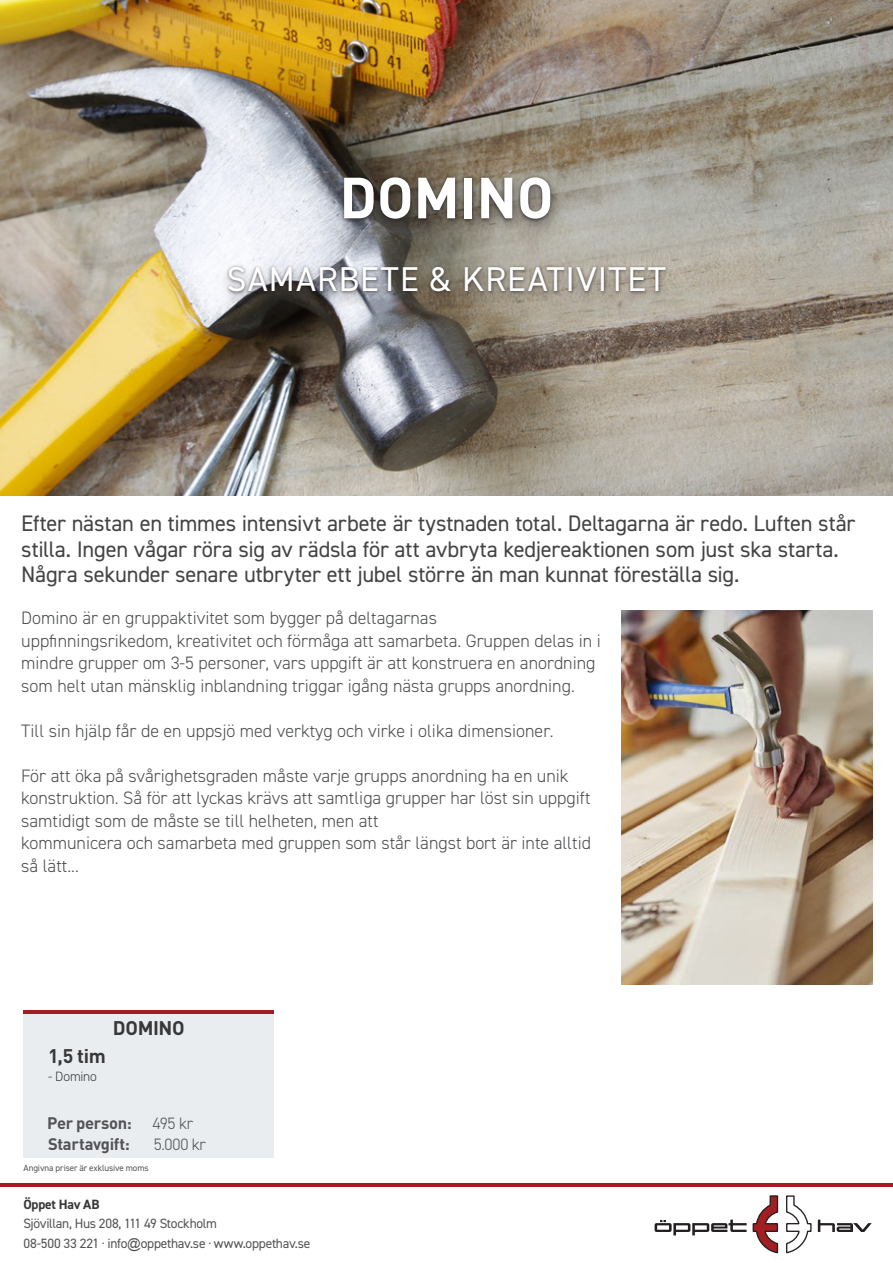
<style>
.page{position:relative;width:893px;height:1263px;background:#fff}
.page>*{position:absolute;margin:0;border:0;box-sizing:border-box;transform-origin:0 0}
.Rubrik_1_-_Vit{font:700 57px "DIN Pro";color:#fff}
.Rubrik_2_-_Vit{font:34.5px "DIN2014";letter-spacing:.035em;color:#fff}
.Ingress{font:22.5px/25.5px "DIN2014";letter-spacing:-.01em;color:#434346}
.Brödtext_-_Bold{font:700 19.5px "DIN Pro";letter-spacing:-.02em;color:#383839}
.t1{font:300 18px/22.5px "DIN2014";color:#4a4c4e}
.Mindre_brödtext_-_Bo{font:700 16.5px "DIN Pro";letter-spacing:-.02em;color:#535355}
.Mindre_brödtext{font:300 16.5px "DIN2014";letter-spacing:-.015em;color:#535355}
.Notis{font:13.5px "DIN2014";letter-spacing:-.02em;color:#535355}
.Notis-2{font:700 13.5px "DIN2014";letter-spacing:-.015em;color:#383839}
.Brödtext_-_Bold-2{font:300 13.5px "DIN2014";letter-spacing:-.01em;color:#383839}
.Mindre_brödtext-2{font:9px "DIN2014";letter-spacing:-.01em;color:#535355}
.s1{font-family:"Arial";font-style:italic}
</style>
<div class="page">
<svg style="left:818px;top:1219px;width:54px;height:13px"></svg>
<svg style="left:786px;top:1195px;width:26px;height:58px"></svg>
<svg style="left:655px;top:1195px;width:124px;height:58px"></svg>
<img style="left:0;top:0;width:893px;height:495px">
<div style="left:23px;top:1014px;width:251px;height:144px;background:#e9edf0"></div>
<hr style="left:23px;top:1010px;width:251px;height:4px;background:#a21e23">
<div style="left:336px;top:174px;width:227px;height:62px;background:#231f20;opacity:.4"></div>
<div style="left:341px;top:175px;width:212px;height:48px;background:#231f20;opacity:.7"></div>
<div style="left:219px;top:264px;width:457px;height:45px;background:#231f20;opacity:.35"></div>
<div style="left:225px;top:265px;width:444px;height:31px;background:#231f20;opacity:.65"></div>
<img style="left:622px;top:610px;width:251px;height:374px">
<hr style="left:0;top:1183px;width:893px;height:4px;background:#a21e23">
<p class="Rubrik_1_-_Vit" style="left:339px;top:159px;width:216px">DOMINO</p>
<p class="Rubrik_2_-_Vit" style="left:227px;top:258px;width:440px">SAMARBETE &amp; KREATIVITET</p>
<p class="Ingress" style="left:21px;top:510px;width:836px">Efter nästan en timmes intensivt arbete är tystnaden total. Deltagarna är redo. Luften står stilla. Ingen vågar röra sig av rädsla för att avbryta kedjereaktionen som just ska starta.<br>Några sekunder senare utbryter ett jubel större än man kunnat föreställa sig.</p>
<p class="t1" style="left:21px;top:607px;width:581px">Domino är en gruppaktivitet som bygger på deltagarnas<br>uppfinningsrikedom, kreativitet och förmåga att samarbeta. Gruppen delas in i mindre grupper om 3-5 personer, vars uppgift är att konstruera en anordning som helt utan mänsklig inblandning triggar igång nästa grupps anordning.</p>
<p class="t1" style="left:21px;top:719px;width:534px">Till sin hjälp får de en uppsjö med verktyg och virke i olika dimensioner.</p>
<p class="t1" style="left:21px;top:764px;width:571px">För att öka på svårighetsgraden måste varje grupps anordning ha en unik konstruktion. Så för att lyckas krävs att samtliga grupper har löst sin uppgift samtidigt som de måste se till helheten, men att</p>
<p class="t1" style="left:21px;top:832px;width:571px">kommunicera och samarbeta med gruppen som står längst bort är inte alltid så lätt...</p>
<p class="Brödtext_-_Bold" style="left:48px;top:1043px;width:59px">1,5 tim</p>
<p class="Brödtext_-_Bold-2" style="left:48px;top:1068px;width:50px">- Domino</p>
<p class="Brödtext_-_Bold" style="left:113px;top:1015px;width:73px">DOMINO</p>
<p class="Mindre_brödtext_-_Bo" style="left:47px;top:1112px;width:86px">Per person:</p>
<p class="Mindre_brödtext_-_Bo" style="left:48px;top:1133px;width:83px">Startavgift:</p>
<p class="Mindre_brödtext" style="left:153px;top:1113px;width:42px">495 kr</p>
<p class="Mindre_brödtext" style="left:154px;top:1134px;width:54px">5.000 kr</p>
<p class="Mindre_brödtext-2" style="left:23px;top:1162px;width:127px">Angivna priser är exklusive moms</p>
<p class="Notis-2" style="left:23px;top:1195px;width:78px">Öppet Hav AB</p>
<p class="Notis" style="left:23px;top:1215px;width:195px">Sjövillan, Hus 208, 111 49 Stockholm</p>
<p class="Notis" style="left:23px;top:1234px;width:289px">08-500 33 221 · info<span class="s1">@</span>oppethav.se · www.oppethav.se</p>
</div>
